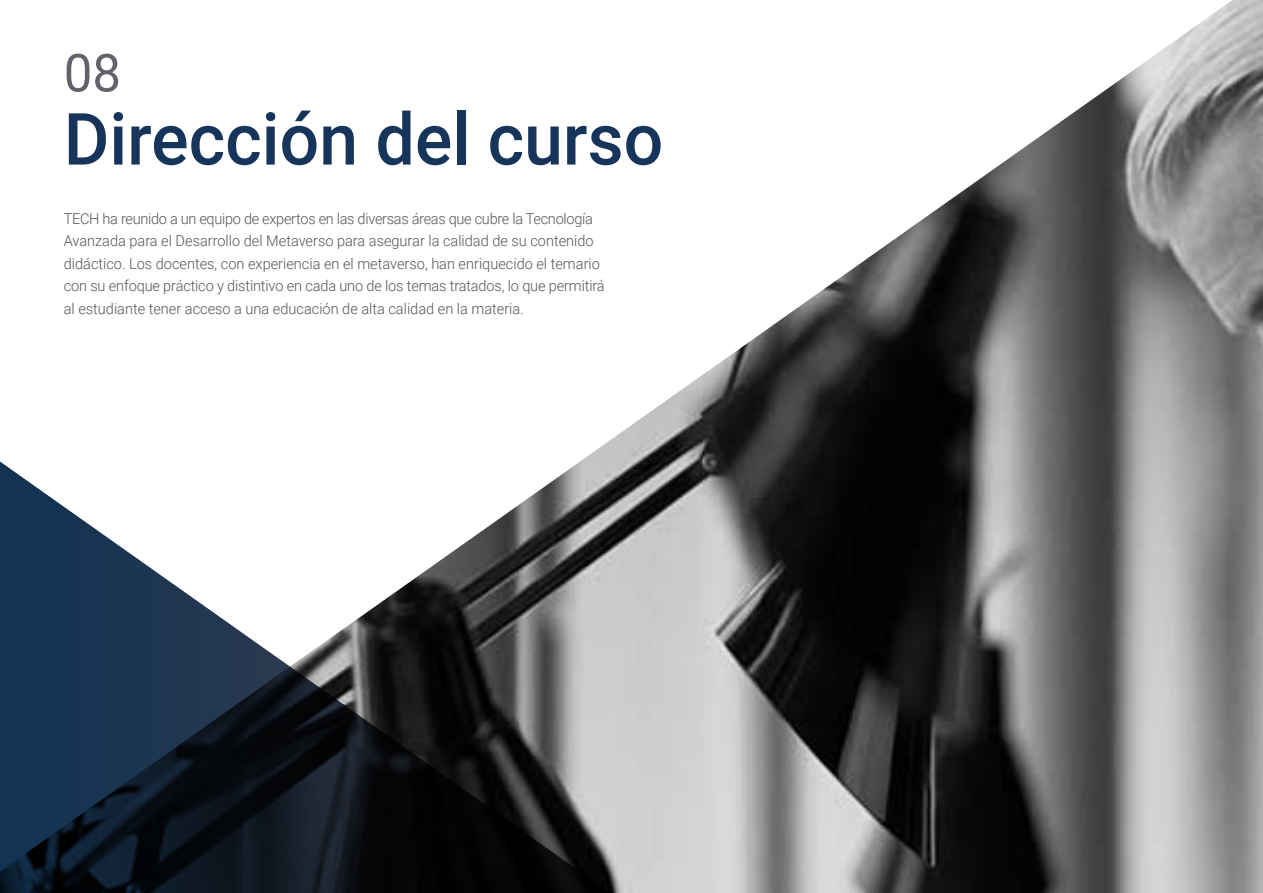
<style>
.page{position:relative;width:1263px;height:893px;background:#fff}
.page>*{position:absolute;margin:0;border:0;box-sizing:border-box;transform-origin:0 0}
.Portadilla{font:500 72px "Roboto";color:#17355b}
.Portadilla_Numero{font:52.5px "Roboto";color:#61646a}
.Texto_general{font:300 15px/22.5px "Roboto";color:#52555b}
</style>
<div class="page">
<img style="left:602px;top:0;width:661px;height:893px">
<svg style="left:0;top:446px;width:640px;height:447px"></svg>
<p class="Portadilla_Numero" style="left:64px;top:36px;width:59px">08</p>
<p class="Portadilla" style="left:64px;top:89px;width:601px">Dirección del curso</p>
<p class="Texto_general" style="left:64px;top:207px;width:542px">TECH ha reunido a un equipo de expertos en las diversas áreas que cubre la Tecnología Avanzada para el Desarrollo del Metaverso para asegurar la calidad de su contenido didáctico. Los docentes, con experiencia en el metaverso, han enriquecido el temario con su enfoque práctico y distintivo en cada uno de los temas tratados, lo que permitirá al estudiante tener acceso a una educación de alta calidad en la materia.</p>
</div>
